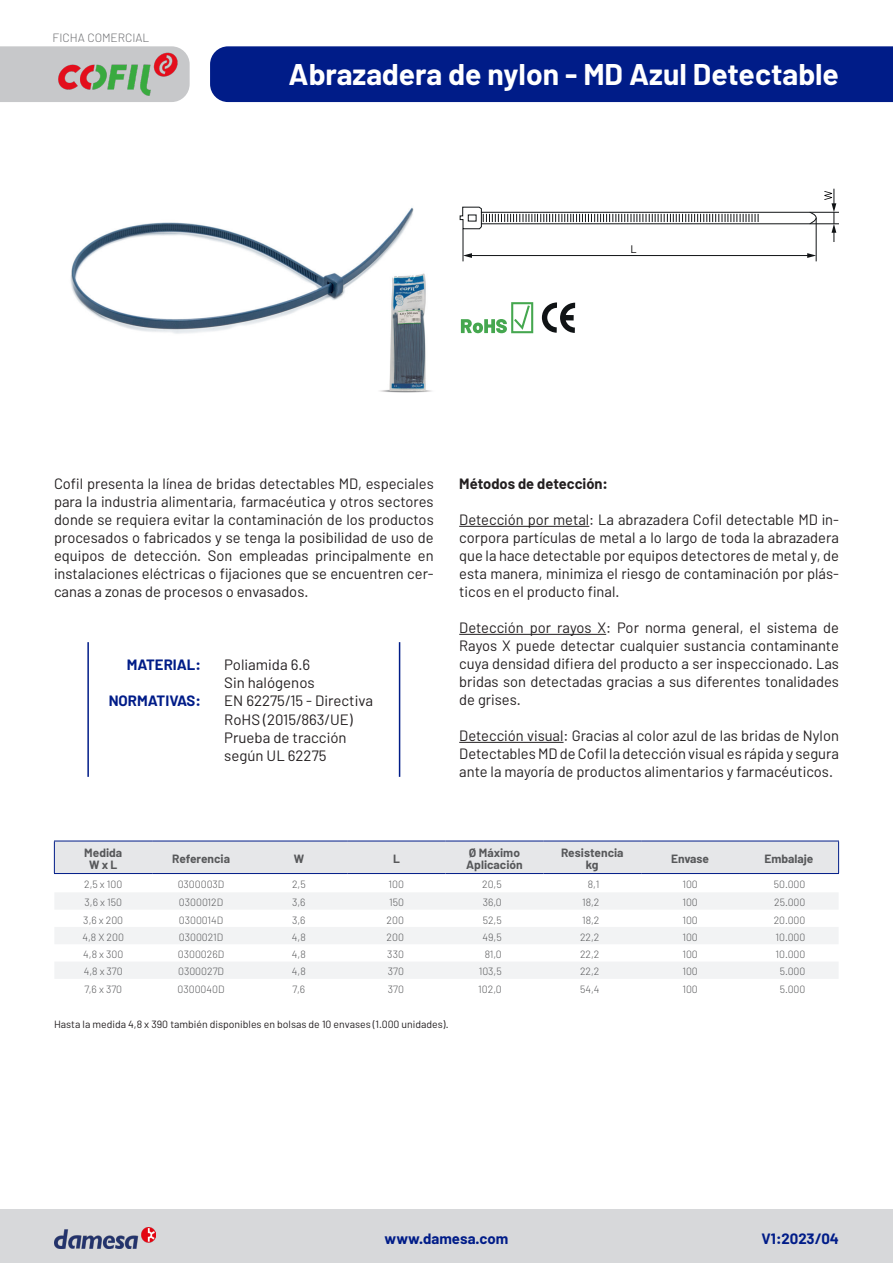
<style>
.page{position:relative;width:893px;height:1263px;background:#fff}
.page>*{position:absolute;margin:0;border:0;box-sizing:border-box;transform-origin:0 0}
.t1{font:700 30px "Barlow";color:#fff}
.t2{font:15px/18px "Barlow";color:#231f20;text-align:justify}
.t3{font:700 15px "Barlow";color:#001c88}
.t4{font:700 15px "Barlow";color:#231f20}
.t5{font:700 12px/12px "Barlow";color:#57585a;text-align:center}
.t6{font:300 12px "Barlow";color:#6c6d70}
.t7{font:10.95px "Barlow";color:#000001}
.t8{font:300 10.5px "Barlow";color:#57585a}
.t9{font:10.5px "Barlow";color:#231f20}
</style>
<div class="page">
<div style="left:210px;top:46px;width:683px;height:56px;background:#001c88"></div>
<svg style="left:0;top:46px;width:190px;height:56px;background:#cacbcc"></svg>
<div style="left:55px;top:842px;width:783px;height:31px;background:#e6e7e9"></div>
<svg style="left:55px;top:893px;width:783px;height:86px;fill:#f2f3f4"></svg>
<hr style="left:54px;top:841px;width:98px;height:1px;background:#001c88">
<hr style="left:54px;top:841px;width:1px;height:32px;background:#001c88">
<hr style="left:152px;top:841px;width:98px;height:1px;background:#001c88">
<hr style="left:250px;top:841px;width:98px;height:1px;background:#001c88">
<hr style="left:348px;top:841px;width:98px;height:1px;background:#001c88">
<hr style="left:446px;top:841px;width:97px;height:1px;background:#001c88">
<hr style="left:543px;top:841px;width:98px;height:1px;background:#001c88">
<hr style="left:641px;top:841px;width:98px;height:1px;background:#001c88">
<hr style="left:739px;top:841px;width:100px;height:1px;background:#001c88">
<hr style="left:838px;top:841px;width:1px;height:32px;background:#001c88">
<hr style="left:54px;top:873px;width:98px;height:1px;background:#001c88">
<hr style="left:152px;top:873px;width:98px;height:1px;background:#001c88">
<hr style="left:250px;top:873px;width:98px;height:1px;background:#001c88">
<hr style="left:348px;top:873px;width:98px;height:1px;background:#001c88">
<hr style="left:446px;top:873px;width:97px;height:1px;background:#001c88">
<hr style="left:543px;top:873px;width:98px;height:1px;background:#001c88">
<hr style="left:641px;top:873px;width:98px;height:1px;background:#001c88">
<hr style="left:739px;top:873px;width:100px;height:1px;background:#001c88">
<div style="left:0;top:1209px;width:893px;height:54px;background:#d7d8da"></div>
<img style="left:54px;top:1228px;width:101px;height:20px">
<img style="left:54px;top:48px;width:128px;height:52px">
<hr style="left:87px;top:642px;width:2px;height:135px;background:#001c88">
<hr style="left:399px;top:642px;width:1px;height:135px;background:#001c88">
<hr style="left:463px;top:229px;width:1px;height:32px;background:#101315">
<hr style="left:816px;top:218px;width:1px;height:43px;background:#101315">
<hr style="left:470px;top:255px;width:339px;height:1px;background:#101315">
<svg style="left:807px;top:253px;width:9px;height:5px"></svg>
<svg style="left:463px;top:253px;width:9px;height:5px"></svg>
<svg style="left:459px;top:189px;width:380px;height:53px"></svg>
<svg style="left:461px;top:302px;width:72px;height:31px"></svg>
<svg style="left:542px;top:302px;width:33px;height:31px"></svg>
<img style="left:70px;top:207px;width:344px;height:127px">
<hr style="left:459px;top:526px;width:130px;height:1px;background:#231f20">
<hr style="left:459px;top:634px;width:147px;height:1px;background:#231f20">
<hr style="left:459px;top:742px;width:105px;height:1px;background:#231f20">
<img style="left:371px;top:269px;width:61px;height:124px">
<p class="t6" style="left:53px;top:30px;width:98px">FICHA COMERCIAL</p>
<p class="t1" style="left:289px;top:55px;width:552px">Abrazadera de nylon - MD Azul Detectable</p>
<p class="t7" style="left:630px;top:242px;width:8px">L</p>
<p class="t2" style="left:54px;top:474px;width:381px">Cofil presenta la línea de bridas detectables MD, especiales para la industria alimentaria, farmacéutica y otros sectores donde se requiera evitar la contaminación de los productos procesados o fabricados y se tenga la posibilidad de uso de equipos de detección. Son empleadas principalmente en instalaciones eléctricas o fijaciones que se encuentren cer&shy;canas a zonas de procesos o envasados.</p>
<p class="t3" style="left:127px;top:655px;width:76px">MATERIAL:</p>
<p class="t3" style="left:109px;top:691px;width:94px">NORMATIVAS:</p>
<p class="t2" style="left:224px;top:656px;width:88px">Poliamida 6.6</p>
<p class="t2" style="left:224px;top:674px;width:92px">Sin halógenos</p>
<p class="t2" style="left:224px;top:692px;width:150px">EN 62275/15 - Directiva<br>RoHS (2015/863/UE)</p>
<p class="t2" style="left:224px;top:728px;width:124px">Prueba de tracción según UL 62275</p>
<p class="t4" style="left:459px;top:474px;width:150px">Métodos de detección:</p>
<p class="t2" style="left:459px;top:510px;width:381px">Detección por metal: La abrazadera Cofil detectable MD in&shy;corpora partículas de metal a lo largo de toda la abrazadera que la hace detectable por equipos detectores de metal y, de esta manera, minimiza el riesgo de contaminación por plás&shy;ticos en el producto final.</p>
<p class="t2" style="left:459px;top:618px;width:381px">Detección por rayos X: Por norma general, el sistema de Rayos X puede detectar cualquier sustancia contaminante cuya densidad difiera del producto a ser inspeccionado. Las bridas son detectadas gracias a sus diferentes tonalidades de grises.</p>
<p class="t2" style="left:459px;top:726px;width:381px">Detección visual: Gracias al color azul de las bridas de Nylon Detectables MD de Cofil la detección visual es rápida y segura ante la mayoría de productos alimentarios y farmacéuticos.</p>
<p class="t5" style="left:84px;top:847px;width:39px">Medida<br>W x L</p>
<p class="t5" style="left:172px;top:853px;width:60px">Referencia</p>
<p class="t5" style="left:294px;top:853px;width:12px">W</p>
<p class="t5" style="left:393px;top:853px;width:8px">L</p>
<p class="t5" style="left:466px;top:847px;width:58px;text-align:left">Ø Máximo<br>Aplicación</p>
<p class="t5" style="left:561px;top:847px;width:64px">Resistencia</p>
<p class="t5" style="left:586px;top:859px;width:14px">kg</p>
<p class="t5" style="left:671px;top:853px;width:40px">Envase</p>
<p class="t5" style="left:764px;top:853px;width:50px">Embalaje</p>
<p class="t8" style="left:84px;top:878px;width:40px">2,5 x 100</p>
<p class="t8" style="left:178px;top:878px;width:48px">0300003D</p>
<p class="t8" style="left:292px;top:878px;width:15px">2,5</p>
<p class="t8" style="left:388px;top:878px;width:17px">100</p>
<p class="t8" style="left:482px;top:878px;width:21px">20,5</p>
<p class="t8" style="left:588px;top:878px;width:13px">8,1</p>
<p class="t8" style="left:682px;top:878px;width:17px">100</p>
<p class="t8" style="left:774px;top:878px;width:33px">50.000</p>
<p class="t8" style="left:85px;top:896px;width:39px">3,6 x 150</p>
<p class="t8" style="left:179px;top:896px;width:46px">0300012D</p>
<p class="t8" style="left:292px;top:896px;width:15px">3,6</p>
<p class="t8" style="left:389px;top:896px;width:16px">150</p>
<p class="t8" style="left:483px;top:896px;width:20px">36,0</p>
<p class="t8" style="left:582px;top:896px;width:19px">18,2</p>
<p class="t8" style="left:682px;top:896px;width:17px">100</p>
<p class="t8" style="left:774px;top:896px;width:33px">25.000</p>
<p class="t8" style="left:83px;top:913px;width:41px">3,6 x 200</p>
<p class="t8" style="left:179px;top:913px;width:46px">0300014D</p>
<p class="t8" style="left:292px;top:913px;width:15px">3,6</p>
<p class="t8" style="left:386px;top:913px;width:19px">200</p>
<p class="t8" style="left:483px;top:913px;width:21px">52,5</p>
<p class="t8" style="left:582px;top:913px;width:19px">18,2</p>
<p class="t8" style="left:682px;top:913px;width:17px">100</p>
<p class="t8" style="left:774px;top:913px;width:33px">20.000</p>
<p class="t8" style="left:83px;top:930px;width:43px">4,8 X 200</p>
<p class="t8" style="left:179px;top:930px;width:46px">0300021D</p>
<p class="t8" style="left:292px;top:930px;width:15px">4,8</p>
<p class="t8" style="left:386px;top:930px;width:19px">200</p>
<p class="t8" style="left:482px;top:930px;width:21px">49,5</p>
<p class="t8" style="left:580px;top:930px;width:21px">22,2</p>
<p class="t8" style="left:682px;top:930px;width:17px">100</p>
<p class="t8" style="left:776px;top:930px;width:31px">10.000</p>
<p class="t8" style="left:83px;top:948px;width:42px">4,8 x 300</p>
<p class="t8" style="left:178px;top:948px;width:48px">0300026D</p>
<p class="t8" style="left:292px;top:948px;width:15px">4,8</p>
<p class="t8" style="left:387px;top:948px;width:18px">330</p>
<p class="t8" style="left:485px;top:948px;width:18px">81,0</p>
<p class="t8" style="left:580px;top:948px;width:21px">22,2</p>
<p class="t8" style="left:682px;top:948px;width:17px">100</p>
<p class="t8" style="left:776px;top:948px;width:31px">10.000</p>
<p class="t8" style="left:84px;top:965px;width:41px">4,8 x 370</p>
<p class="t8" style="left:178px;top:965px;width:47px">0300027D</p>
<p class="t8" style="left:292px;top:965px;width:15px">4,8</p>
<p class="t8" style="left:388px;top:965px;width:18px">370</p>
<p class="t8" style="left:479px;top:965px;width:24px">103,5</p>
<p class="t8" style="left:580px;top:965px;width:21px">22,2</p>
<p class="t8" style="left:682px;top:965px;width:17px">100</p>
<p class="t8" style="left:780px;top:965px;width:27px">5.000</p>
<p class="t8" style="left:84px;top:982px;width:39px">7,6 x 370</p>
<p class="t8" style="left:178px;top:982px;width:49px">0300040D</p>
<p class="t8" style="left:293px;top:982px;width:14px">7,6</p>
<p class="t8" style="left:388px;top:982px;width:18px">370</p>
<p class="t8" style="left:478px;top:982px;width:25px">102,0</p>
<p class="t8" style="left:580px;top:982px;width:21px">54,4</p>
<p class="t8" style="left:682px;top:982px;width:17px">100</p>
<p class="t8" style="left:780px;top:982px;width:27px">5.000</p>
<p class="t9" style="left:54px;top:1018px;width:396px">Hasta la medida 4,8 x 390 también disponibles en bolsas de 10 envases (1.000 unidades).</p>
<p class="t3" style="left:385px;top:1229px;width:125px">www.damesa.com</p>
<p class="t3" style="left:762px;top:1229px;width:79px">V1:2023/04</p>
</div>
